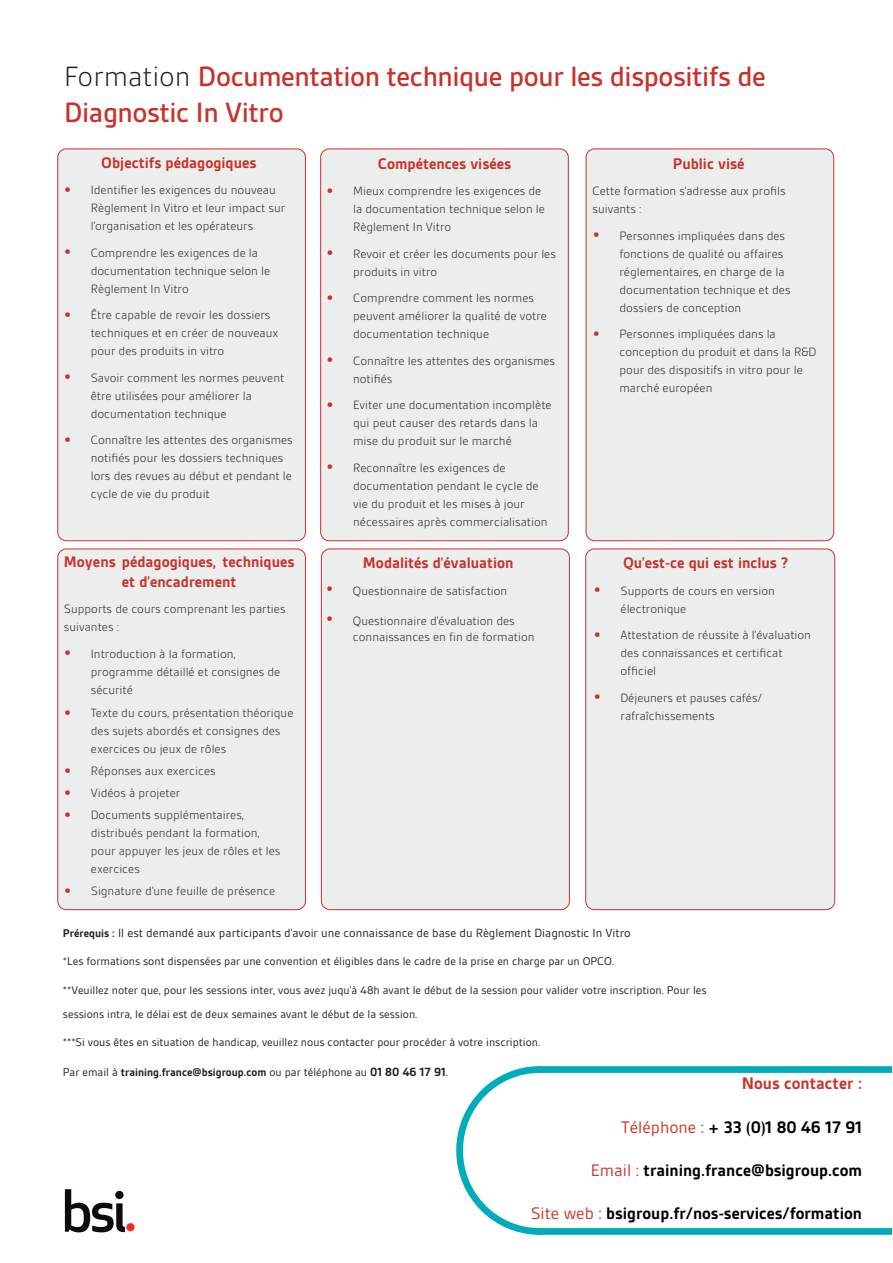
<style>
.page{position:relative;width:893px;height:1263px;background:#fff}
.page>*{position:absolute;margin:0;border:0;box-sizing:border-box;transform-origin:0 0}
.BSI_body_copy{font:500 30px/36px "BSI Gesta";letter-spacing:-.015em;color:#c9312b}
.t1{font:700 18px "BSI Gesta";color:#000}
.t2{font:700 18px "BSI Gesta";color:#cb342b}
.BSI_body_copy-2{font:700 16.5px/19.5px "BSI Gesta";color:#c9312b;text-align:center}
.Bullet_list{font:300 12.9px/18px "BSI Gesta";color:#231f20}
.BSI_body_copy-3{font:300 12.9px/18px "BSI Gesta";color:#231f20}
.BSI_body_copy-4{font:12.75px "BSI Gesta";color:#231f20}
.BSI_body_copy-5{font:12px/24.6px "BSI Gesta";color:#231f20}
.BSI_body_copy-6{font:700 12px "BSI Gesta";color:#231f20}
.s1{font-weight:300;color:#231f20}
.s2{font-weight:700;font-size:19.5px;color:#c9312b}
.s3{font-weight:700;font-size:12px}
.s4{font-weight:400}
.s5{font-size:12.75px}
.s6{font-weight:400;font-size:12.75px}
.s7{font-weight:400;color:#cb342b}
</style>
<div class="page">
<div style="left:58px;top:149px;width:247px;height:392px;background:#eceeed;border-radius:9px"></div>
<div style="left:57px;top:148px;width:249px;height:393px;border:1px solid #c9312b;border-radius:9px"></div>
<div style="left:321px;top:149px;width:247px;height:392px;background:#eceeed;border-radius:9px"></div>
<div style="left:320px;top:148px;width:249px;height:393px;border:1px solid #c9312b;border-radius:9px"></div>
<div style="left:586px;top:149px;width:248px;height:392px;background:#eceeed;border-radius:9px"></div>
<div style="left:586px;top:148px;width:248px;height:393px;border:1px solid #c9312b;border-radius:9px"></div>
<svg style="left:65px;top:1189px;width:60px;height:43px"></svg>
<div style="left:126px;top:1223px;width:9px;height:8px;background:#ee2e22;border-radius:50%"></div>
<div style="left:58px;top:549px;width:247px;height:361px;background:#eceeed;border-radius:9px"></div>
<div style="left:57px;top:549px;width:249px;height:361px;border:1px solid #c9312b;border-radius:9px"></div>
<div style="left:321px;top:549px;width:248px;height:361px;background:#eceeed;border-radius:9px"></div>
<div style="left:321px;top:549px;width:249px;height:361px;border:1px solid #c9312b;border-radius:9px"></div>
<div style="left:586px;top:549px;width:249px;height:361px;background:#eceeed;border-radius:9px"></div>
<div style="left:585px;top:549px;width:250px;height:361px;border:1px solid #c9312b;border-radius:9px"></div>
<svg style="left:456px;top:1066px;width:436px;height:169px"></svg>
<p class="BSI_body_copy" style="left:64px;top:59px;width:703px"><span class="s1">Formation</span> Documentation technique pour les dispositifs de<br>Diagnostic In Vitro</p>
<p class="BSI_body_copy-2" style="left:101px;top:153px;width:157px">Objectifs pédagogiques</p>
<p class="Bullet_list" style="left:91px;top:181px;width:196px;text-indent:-27px"><span class="s2">•</span> Identifier les exigences du nouveau<br>Règlement In Vitro et leur impact sur l’organisation et les opérateurs</p>
<p class="Bullet_list" style="left:91px;top:244px;width:181px;text-indent:-27px"><span class="s2">•</span> Comprendre les exigences de la documentation technique selon le<br>Règlement In Vitro</p>
<p class="Bullet_list" style="left:91px;top:306px;width:189px;text-indent:-27px"><span class="s2">•</span> Être capable de revoir les dossiers techniques et en créer de nouveaux pour des produits in vitro</p>
<p class="Bullet_list" style="left:91px;top:369px;width:195px;text-indent:-27px"><span class="s2">•</span> Savoir comment les normes peuvent être utilisées pour améliorer la documentation technique</p>
<p class="Bullet_list" style="left:91px;top:431px;width:204px;text-indent:-27px"><span class="s2">•</span> Connaître les attentes des organismes notifiés pour les dossiers techniques lors des revues au début et pendant le cycle de vie du produit</p>
<p class="BSI_body_copy-2" style="left:378px;top:153px;width:135px">Compétences visées</p>
<p class="Bullet_list" style="left:353px;top:182px;width:193px;text-indent:-27px"><span class="s2">•</span> Mieux comprendre les exigences de la documentation technique selon le<br>Règlement In Vitro</p>
<p class="Bullet_list" style="left:353px;top:244px;width:204px;text-indent:-27px"><span class="s2">•</span> Revoir et créer les documents pour les produits in vitro</p>
<p class="Bullet_list" style="left:353px;top:289px;width:195px;text-indent:-27px"><span class="s2">•</span> Comprendre comment les normes peuvent améliorer la qualité de votre documentation technique</p>
<p class="Bullet_list" style="left:353px;top:351px;width:204px;text-indent:-27px"><span class="s2">•</span> Connaître les attentes des organismes notifiés</p>
<p class="Bullet_list" style="left:353px;top:396px;width:200px;text-indent:-27px"><span class="s2">•</span> Eviter une documentation incomplète qui peut causer des retards dans la mise du produit sur le marché</p>
<p class="Bullet_list" style="left:353px;top:458px;width:196px;text-indent:-27px"><span class="s2">•</span> Reconnaître les exigences de documentation pendant le cycle de vie du produit et les mises à jour nécessaires après commercialisation</p>
<p class="BSI_body_copy-2" style="left:673px;top:153px;width:73px">Public visé</p>
<p class="Bullet_list" style="left:592px;top:182px;width:195px">Cette formation s’adresse aux profils suivants :</p>
<p class="Bullet_list" style="left:619px;top:226px;width:173px;text-indent:-27px"><span class="s2">•</span> Personnes impliquées dans des fonctions de qualité ou affaires réglementaires, en charge de la documentation technique et des dossiers de conception</p>
<p class="Bullet_list" style="left:619px;top:325px;width:198px;text-indent:-27px"><span class="s2">•</span> Personnes impliquées dans la conception du produit et dans la R&amp;D pour des dispositifs in vitro pour le marché européen</p>
<p class="BSI_body_copy-2" style="left:64px;top:552px;width:232px">Moyens pédagogiques, techniques et d’encadrement</p>
<p class="BSI_body_copy-3" style="left:64px;top:600px;width:223px">Supports de cours comprenant les parties suivantes :</p>
<p class="Bullet_list" style="left:91px;top:645px;width:191px;text-indent:-27px"><span class="s2">•</span> Introduction à la formation, programme détaillé et consignes de sécurité</p>
<p class="Bullet_list" style="left:91px;top:704px;width:204px;text-indent:-27px"><span class="s2">•</span> Texte du cours, présentation théorique des sujets abordés et consignes des exercices ou jeux de rôles</p>
<p class="Bullet_list" style="left:64px;top:762px;width:153px"><span class="s2">•</span> Réponses aux exercices</p>
<p class="Bullet_list" style="left:64px;top:784px;width:118px"><span class="s2">•</span> Vidéos à projeter</p>
<p class="Bullet_list" style="left:91px;top:806px;width:191px;text-indent:-27px"><span class="s2">•</span> Documents supplémentaires, distribués pendant la formation, pour appuyer les jeux de rôles et les exercices</p>
<p class="Bullet_list" style="left:64px;top:882px;width:213px"><span class="s2">•</span> Signature d’une feuille de présence</p>
<p class="BSI_body_copy-4" style="left:63px;top:926px;width:569px"><span class="s3">Prérequis :</span> Il est demandé aux participants d’avoir une connaissance de base du Règlement Diagnostic In Vitro</p>
<p class="BSI_body_copy-5" style="left:63px;top:949px;width:553px">*Les formations sont dispensées par une convention et éligibles dans le cadre de la prise en charge par un OPCO.</p>
<p class="BSI_body_copy-5" style="left:63px;top:977px;width:645px">**Veuillez noter que, pour les sessions inter, vous avez juqu'à 48h avant le début de la session pour valider votre inscription. Pour les sessions intra, le délai est de deux semaines avant le début de la session.</p>
<p class="BSI_body_copy-5" style="left:63px;top:1030px;width:479px">***Si vous êtes en situation de handicap, veuillez nous contacter pour procéder à votre inscription.</p>
<p class="BSI_body_copy-6" style="left:63px;top:1066px;width:387px"><span class="s4">Par email à</span> training.france@bsigroup.com <span class="s4">ou par téléphone au</span> <span class="s5">01 80 46 17 91</span><span class="s6">.</span></p>
<p class="BSI_body_copy-2" style="left:363px;top:553px;width:152px">Modalités d’évaluation</p>
<p class="Bullet_list" style="left:326px;top:582px;width:183px"><span class="s2">•</span> Questionnaire de satisfaction</p>
<p class="Bullet_list" style="left:353px;top:613px;width:183px;line-height:15.5px;text-indent:-27px"><span class="s2">•</span> Questionnaire d'évaluation des connaissances en fin de formation</p>
<p class="BSI_body_copy-2" style="left:623px;top:553px;width:167px">Qu’est-ce qui est inclus ?</p>
<p class="Bullet_list" style="left:621px;top:581px;width:156px;text-indent:-27px"><span class="s2">•</span> Supports de cours en version électronique</p>
<p class="Bullet_list" style="left:621px;top:626px;width:192px;text-indent:-27px"><span class="s2">•</span> Attestation de réussite à l’évaluation des connaissances et certificat officiel</p>
<p class="Bullet_list" style="left:621px;top:688px;width:143px;text-indent:-27px"><span class="s2">•</span> Déjeuners et pauses cafés/ rafraîchissements</p>
<h2 class="t2" style="left:742px;top:1074px;width:122px">Nous contacter :</h2>
<h2 class="t1" style="left:621px;top:1117px;width:242px"><span class="s7">Téléphone :</span> + 33 (0)1 80 46 17 91</h2>
<h2 class="t1" style="left:591px;top:1161px;width:273px"><span class="s7">Email :</span> training.france@bsigroup.com</h2>
<h2 class="t1" style="left:531px;top:1204px;width:333px"><span class="s7">Site web :</span> bsigroup.fr/nos-services/formation</h2>
</div>
